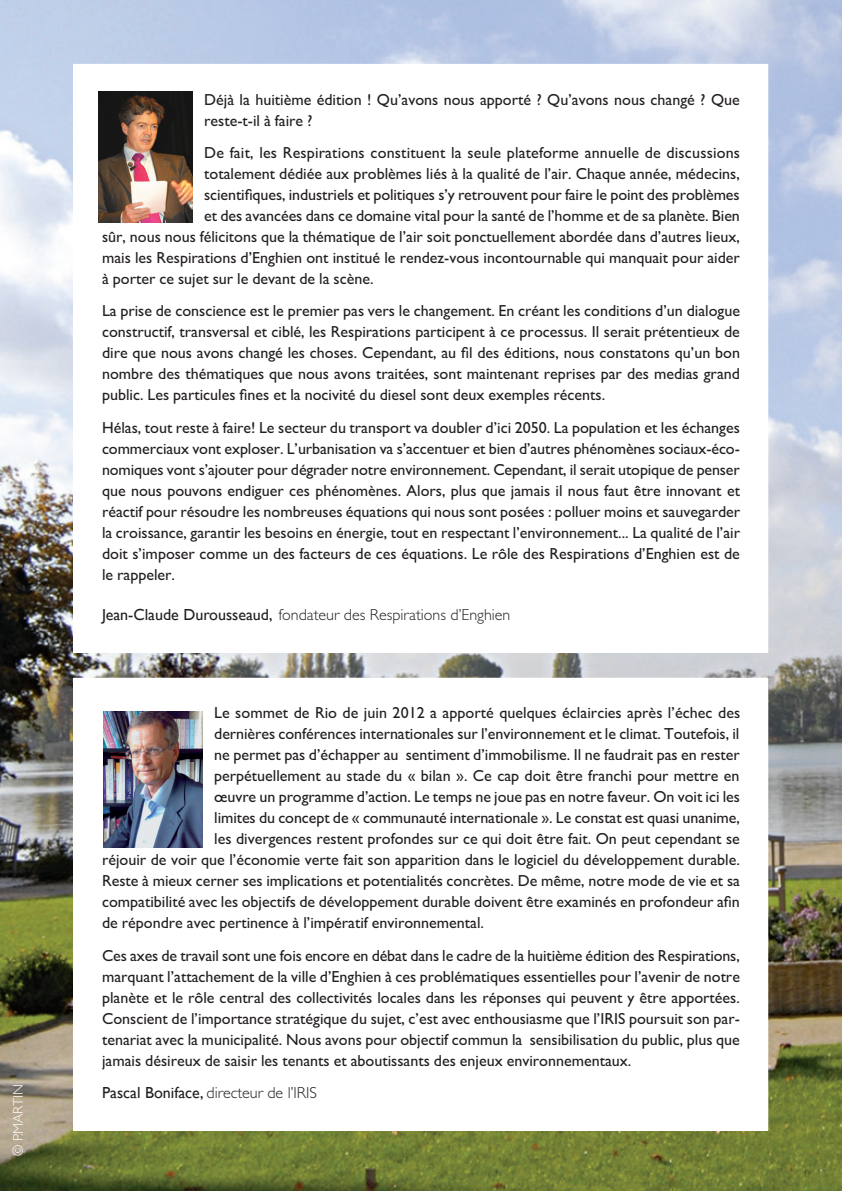
<style>
.page{position:relative;width:842px;height:1191px;background:#fff}
.page>*{position:absolute;margin:0;border:0;box-sizing:border-box;transform-origin:0 0}
.t1{font:16px/21px "M Gill Sans";color:#231f20;text-align:justify}
.t2{font:300 16px "Gill Sans";color:#231f20}
.t3{font:300 14px "Gill Sans";color:#fff}
.s1{font-weight:400}
</style>
<div class="page">
<img style="left:0;top:0;width:842px;height:1191px">
<div style="left:74px;top:677px;width:694px;height:453px;background:#fff"></div>
<img style="left:104px;top:711px;width:99px;height:136px">
<div style="left:74px;top:64px;width:694px;height:588px;background:#fff"></div>
<img style="left:98px;top:92px;width:95px;height:130px">
<p class="t3" style="left:10px;top:1156px;width:73px;rotate:-90deg">© P.MARTIN</p>
<p class="t1" style="left:204px;top:89px;width:537px">Déjà la huitième édition ! Qu’avons nous apporté ? Qu’avons nous changé ? Que reste-t-il à faire ?</p>
<p class="t1" style="left:204px;top:142px;width:537px">De fait, les Respirations constituent la seule plateforme annuelle de discussions</p>
<p class="t1" style="left:204px;top:163px;width:537px">totalement dédiée aux problèmes liés à la qualité de l’air. Chaque année, médecins,</p>
<p class="t1" style="left:204px;top:184px;width:537px">scientifiques, industriels et politiques s’y retrouvent pour faire le point des problèmes</p>
<p class="t1" style="left:204px;top:205px;width:537px">et des avancées dans ce domaine vital pour la santé de l’homme et de sa planète. Bien</p>
<p class="t1" style="left:102px;top:226px;width:639px">sûr, nous nous félicitons que la thématique de l’air soit ponctuellement abordée dans d’autres lieux,</p>
<p class="t1" style="left:102px;top:247px;width:639px">mais les Respirations d’Enghien ont institué le rendez-vous incontournable qui manquait pour aider</p>
<p class="t1" style="left:102px;top:268px;width:273px">à porter ce sujet sur le devant de la scène.</p>
<p class="t1" style="left:102px;top:300px;width:639px">La prise de conscience est le premier pas vers le changement. En créant les conditions d’un dialogue constructif, transversal et ciblé, les Respirations participent à ce processus. Il serait prétentieux de dire que nous avons changé les choses. Cependant, au fil des éditions, nous constatons qu’un bon nombre des thématiques que nous avons traitées, sont maintenant reprises par des medias grand public. Les particules fines et la nocivité du diesel sont deux exemples récents.</p>
<p class="t1" style="left:102px;top:417px;width:640px">Hélas, tout reste à faire! Le secteur du transport va doubler d’ici 2050. La population et les échanges commerciaux vont exploser. L’urbanisation va s’accentuer et bien d’autres phénomènes sociaux-éco&shy;nomiques vont s’ajouter pour dégrader notre environnement. Cependant, il serait utopique de penser que nous pouvons endiguer ces phénomènes. Alors, plus que jamais il nous faut être innovant et réactif pour résoudre les nombreuses équations qui nous sont posées : polluer moins et sauvegarder la croissance, garantir les besoins en énergie, tout en respectant l’environnement... La qualité de l’air doit s’imposer comme un des facteurs de ces équations. Le rôle des Respirations d’Enghien est de le rappeler.</p>
<p class="t2" style="left:102px;top:605px;width:410px"><span class="s1">Jean-Claude Durousseaud,</span> fondateur des Respirations d’Enghien</p>
<p class="t1" style="left:214px;top:702px;width:527px">Le sommet de Rio de juin 2012 a apporté quelques éclaircies après l’échec des</p>
<p class="t1" style="left:214px;top:723px;width:527px">dernières conférences internationales sur l’environnement et le climat. Toutefois, il</p>
<p class="t1" style="left:214px;top:744px;width:527px">ne permet pas d’échapper au sentiment d’immobilisme. Il ne faudrait pas en rester</p>
<p class="t1" style="left:214px;top:765px;width:527px">perpétuellement au stade du « bilan ». Ce cap doit être franchi pour mettre en</p>
<p class="t1" style="left:214px;top:786px;width:527px">œuvre un programme d’action. Le temps ne joue pas en notre faveur. On voit ici les</p>
<p class="t1" style="left:214px;top:807px;width:527px">limites du concept de « communauté internationale ». Le constat est quasi unanime,</p>
<p class="t1" style="left:214px;top:828px;width:527px">les divergences restent profondes sur ce qui doit être fait. On peut cependant se</p>
<p class="t1" style="left:102px;top:849px;width:639px">réjouir de voir que l’économie verte fait son apparition dans le logiciel du développement durable.</p>
<p class="t1" style="left:102px;top:870px;width:639px">Reste à mieux cerner ses implications et potentialités concrètes. De même, notre mode de vie et sa</p>
<p class="t1" style="left:102px;top:891px;width:639px">compatibilité avec les objectifs de développement durable doivent être examinés en profondeur afin</p>
<p class="t1" style="left:102px;top:912px;width:384px">de répondre avec pertinence à l’impératif environnemental.</p>
<p class="t1" style="left:102px;top:945px;width:639px">Ces axes de travail sont une fois encore en débat dans le cadre de la huitième édition des Respirations, marquant l’attachement de la ville d’Enghien à ces problématiques essentielles pour l’avenir de notre planète et le rôle central des collectivités locales dans les réponses qui peuvent y être apportées.<br>Conscient de l’importance stratégique du sujet, c’est avec enthousiasme que l’IRIS poursuit son par&shy;tenariat avec la municipalité. Nous avons pour objectif commun la sensibilisation du public, plus que jamais désireux de saisir les tenants et aboutissants des enjeux environnementaux.</p>
<p class="t2" style="left:102px;top:1083px;width:216px"><span class="s1">Pascal Boniface,</span> directeur de l’IRIS</p>
</div>
